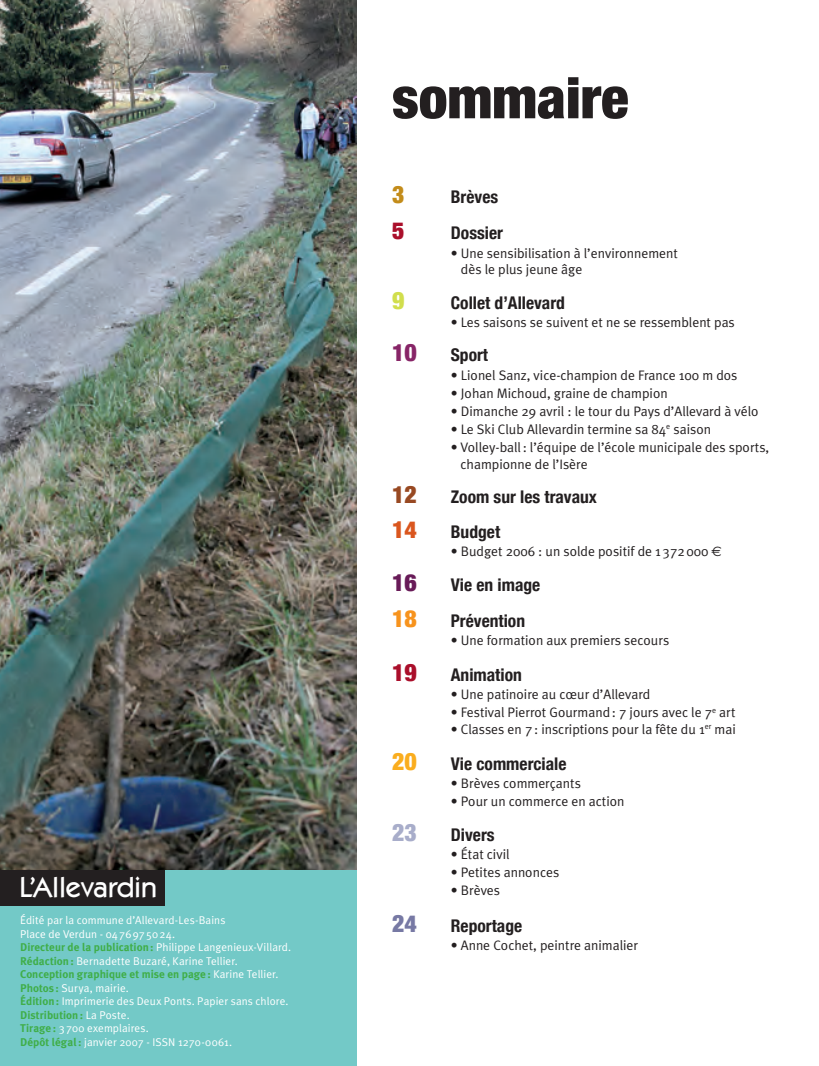
<style>
.page{position:relative;width:819px;height:1066px;background:#fff}
.page>*{position:absolute;margin:0;border:0;box-sizing:border-box;transform-origin:0 0}
.t1{font:900 condensed 57.5px "Helvetica Neue";color:#231f20}
.t2{font:500 28.75px "Karat";color:#fff}
.t3{font:900 condensed 23.75px "Helvetica Neue";color:#aa0f2b}
.t4{font:900 condensed 23.75px "Helvetica Neue";color:#872567}
.t5{font:900 condensed 23.75px "Helvetica Neue";color:#984922}
.t6{font:900 condensed 23.75px "Helvetica Neue";color:#da561e}
.t7{font:900 condensed 23.75px "Helvetica Neue";color:#681b58}
.t8{font:900 condensed 23.75px "Helvetica Neue";color:#f7931d}
.t9{font:900 condensed 23.75px "Helvetica Neue";color:#faad1e}
.t10{font:900 condensed 23.75px "Helvetica Neue";color:#a8adca}
.t11{font:900 condensed 23.75px "Helvetica Neue";color:#7779a4}
.t12{font:900 condensed 23.75px "Helvetica Neue";color:#c38c1a}
.t13{font:900 condensed 23.75px "Helvetica Neue";color:#d1de4d}
.t14{font:700 condensed 17.5px "Helvetica Neue";color:#231f20}
.t15{font:13.75px/16.5px "Meta Plus Normal";color:#231f20}
.t16{font:11.25px/13.5px "Meta Plus Normal";letter-spacing:.01em;color:#fff}
.t17{font:700 11.25px "Meta Plus";letter-spacing:.005em;color:#40ae49}
.s1{font-family:"Meta Plus";font-weight:700;color:#40ae49}
.s2{font-family:"Meta Plus Normal";font-weight:400;color:#fff}
.s3{font-family:"Euro Sans"}
</style>
<div class="page">
<img style="left:0;top:0;width:356px;height:870px">
<div style="left:0;top:870px;width:356px;height:196px;background:#73c9c7"></div>
<div style="left:0;top:870px;width:165px;height:35px;background:#231f20"></div>
<h2 class="t2" style="left:20px;top:870px;width:139px">L’Allevardin</h2>
<p class="t16" style="left:20px;top:913px;width:272px">Édité par la commune d’Allevard-Les-Bains<br>Place de Verdun - 0476975024.<br><span class="s1">Directeur de la publication:</span> Philippe Langenieux-Villard.<br><span class="s1">Rédaction:</span> Bernadette Buzaré, Karine Tellier.</p>
<p class="t17" style="left:20px;top:968px;width:260px">Conception graphique et mise en page: <span class="s2">Karine Tellier.</span></p>
<p class="t16" style="left:20px;top:981px;width:270px"><span class="s1">Photos :</span> Surya, mairie.<br><span class="s1">Édition:</span> Imprimerie des Deux Ponts. Papier sans chlore.</p>
<p class="t17" style="left:20px;top:1008px;width:111px">Distribution: <span class="s2">La Poste.</span></p>
<p class="t16" style="left:20px;top:1021px;width:213px"><span class="s1">Tirage:</span> 3700 exemplaires.<br><span class="s1">Dépôt légal:</span> janvier 2007 - ISSN 1270-0061.</p>
<h1 class="t1" style="left:392px;top:62px;width:238px">sommaire</h1>
<h3 class="t12" style="left:392px;top:180px;width:14px">3</h3>
<p class="t14" style="left:450px;top:186px;width:49px">Brèves</p>
<h3 class="t3" style="left:392px;top:216px;width:14px">5</h3>
<p class="t14" style="left:450px;top:223px;width:54px">Dossier</p>
<p class="t15" style="left:460px;top:244px;width:218px;text-indent:-10px">• Une sensibilisation à l’environnement dès le plus jeune âge</p>
<h3 class="t13" style="left:392px;top:286px;width:14px">9</h3>
<p class="t14" style="left:450px;top:292px;width:115px">Collet d’Allevard</p>
<p class="t15" style="left:450px;top:314px;width:285px">• Les saisons se suivent et ne se ressemblent pas</p>
<h3 class="t4" style="left:392px;top:338px;width:26px">10</h3>
<p class="t14" style="left:450px;top:345px;width:39px">Sport</p>
<p class="t15" style="left:450px;top:366px;width:288px">• Lionel Sanz, vice-champion de France 100 m dos</p>
<p class="t15" style="left:450px;top:384px;width:218px">• Johan Michoud, graine de champion</p>
<p class="t15" style="left:450px;top:403px;width:309px">• Dimanche 29 avril : le tour du Pays d’Allevard à vélo</p>
<p class="t15" style="left:450px;top:421px;width:261px">• Le Ski Club Allevardin termine sa 84<sup>e</sup> saison</p>
<p class="t15" style="left:460px;top:439px;width:310px;text-indent:-10px">• Volley-ball: l’équipe de l’école municipale des sports, championne de l’Isère</p>
<h3 class="t5" style="left:392px;top:480px;width:26px">12</h3>
<p class="t14" style="left:450px;top:486px;width:147px">Zoom sur les travaux</p>
<h3 class="t6" style="left:392px;top:515px;width:26px">14</h3>
<p class="t14" style="left:450px;top:521px;width:51px">Budget</p>
<p class="t15" style="left:450px;top:543px;width:272px">• Budget 2006 : un solde positif de 1372000 <span class="s3">e</span></p>
<h3 class="t7" style="left:392px;top:567px;width:26px">16</h3>
<p class="t14" style="left:450px;top:574px;width:91px">Vie en image</p>
<h3 class="t8" style="left:392px;top:604px;width:26px">18</h3>
<p class="t14" style="left:450px;top:610px;width:76px">Prévention</p>
<p class="t15" style="left:450px;top:632px;width:220px">• Une formation aux premiers secours</p>
<h3 class="t3" style="left:392px;top:658px;width:26px">19</h3>
<p class="t14" style="left:450px;top:664px;width:72px">Animation</p>
<p class="t15" style="left:450px;top:686px;width:201px">• Une patinoire au cœur d’Allevard</p>
<p class="t15" style="left:450px;top:704px;width:286px">• Festival Pierrot Gourmand: 7 jours avec le 7<sup>e</sup> art</p>
<p class="t15" style="left:450px;top:721px;width:286px">• Classes en 7: inscriptions pour la fête du 1<sup>er</sup> mai</p>
<h3 class="t9" style="left:392px;top:747px;width:26px">20</h3>
<p class="t14" style="left:450px;top:753px;width:117px">Vie commerciale</p>
<p class="t15" style="left:450px;top:775px;width:131px">• Brèves commerçants</p>
<p class="t15" style="left:450px;top:793px;width:175px">• Pour un commerce en action</p>
<h3 class="t10" style="left:392px;top:818px;width:26px">23</h3>
<p class="t14" style="left:450px;top:824px;width:45px">Divers</p>
<p class="t15" style="left:450px;top:846px;width:60px">• État civil</p>
<p class="t15" style="left:450px;top:864px;width:110px">• Petites annonces</p>
<p class="t15" style="left:450px;top:882px;width:51px">• Brèves</p>
<h3 class="t11" style="left:392px;top:909px;width:26px">24</h3>
<p class="t14" style="left:450px;top:915px;width:73px">Reportage</p>
<p class="t15" style="left:450px;top:937px;width:189px">• Anne Cochet, peintre animalier</p>
</div>
